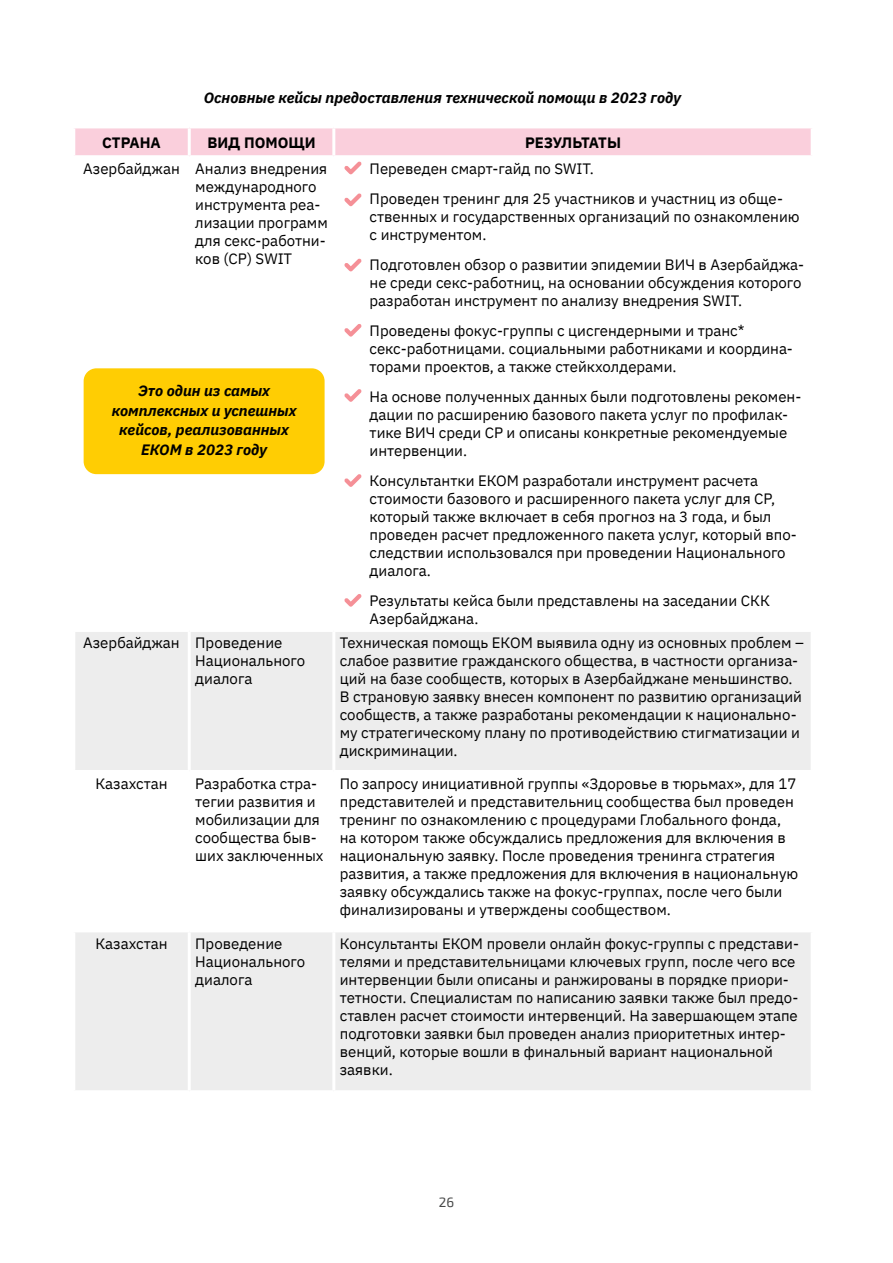
<style>
.page{position:relative;width:893px;height:1263px;background:#fff}
.page>*{position:absolute;margin:0;border:0;box-sizing:border-box;transform-origin:0 0}
.t1{font:15px/18px "IBM Plex Sans";color:#000}
.t2{font:italic 700 15px/19.5px "IBM Plex Sans";color:#000;text-align:center}
.t3{font:700 15px "IBM Plex Sans";color:#000}
.t4{font:13.5px "Exo 2";color:#474848}
</style>
<div class="page">
<svg style="left:75px;top:632px;width:736px;height:458px;fill:#ededed"></svg>
<hr style="left:188px;top:632px;width:3px;height:138px;background:#fff">
<hr style="left:332px;top:632px;width:3px;height:138px;background:#fff">
<hr style="left:72px;top:770px;width:117px;height:3px;background:#fff">
<hr style="left:189px;top:770px;width:145px;height:3px;background:#fff">
<hr style="left:188px;top:773px;width:3px;height:156px;background:#fff">
<hr style="left:334px;top:770px;width:480px;height:3px;background:#fff">
<hr style="left:332px;top:773px;width:3px;height:156px;background:#fff">
<hr style="left:72px;top:929px;width:117px;height:3px;background:#fff">
<hr style="left:189px;top:929px;width:145px;height:3px;background:#fff">
<hr style="left:188px;top:932px;width:3px;height:158px;background:#fff">
<hr style="left:334px;top:929px;width:480px;height:3px;background:#fff">
<hr style="left:332px;top:932px;width:3px;height:158px;background:#fff">
<svg style="left:74px;top:128px;width:738px;height:47px"></svg>
<svg style="left:344px;top:193px;width:18px;height:14px"></svg>
<svg style="left:344px;top:258px;width:18px;height:14px"></svg>
<svg style="left:344px;top:324px;width:18px;height:13px"></svg>
<svg style="left:344px;top:389px;width:18px;height:13px"></svg>
<svg style="left:344px;top:474px;width:18px;height:13px"></svg>
<svg style="left:344px;top:594px;width:18px;height:13px"></svg>
<div style="left:84px;top:368px;width:241px;height:106px;background:#ffcd03;border-radius:13px"></div>
<p class="t2" style="left:204px;top:87px;width:479px">Основные кейсы предоставления технической помощи в 2023 году</p>
<p class="t3" style="left:102px;top:130px;width:60px">СТРАНА</p>
<p class="t3" style="left:207px;top:130px;width:110px">ВИД ПОМОЩИ</p>
<p class="t3" style="left:525px;top:130px;width:97px">РЕЗУЛЬТАТЫ</p>
<p class="t1" style="left:195px;top:159px;width:134px;text-indent:-112px">Азербайджан Анализ внедрения международного инструмента реа&shy;лизации программ для секс-работни&shy;ков (СР) SWIT</p>
<p class="t1" style="left:370px;top:153px;width:415px;line-height:30px">Переведен смарт-гайд по SWIT.<br>Проведен тренинг для 25 участников и участниц из обще-</p>
<p class="t1" style="left:370px;top:207px;width:432px">ственных и государственных организаций по ознакомлению с инструментом.</p>
<p class="t1" style="left:370px;top:255px;width:436px">Подготовлен обзор о развитии эпидемии ВИЧ в Азербайджа&shy;не среди секс-работниц, на основании обсуждения которого разработан инструмент по анализу внедрения SWIT.</p>
<p class="t1" style="left:370px;top:321px;width:425px">Проведены фокус-группы с цисгендерными и транс* секс-работницами. социальными работниками и координа&shy;торами проектов, а также стейкхолдерами.</p>
<p class="t1" style="left:370px;top:387px;width:433px">На основе полученных данных были подготовлены рекомен&shy;дации по расширению базового пакета услуг по профилак&shy;тике ВИЧ среди СР и описаны конкретные рекомендуемые интервенции.</p>
<p class="t1" style="left:370px;top:471px;width:429px">Консультантки ЕКОМ разработали инструмент расчета стоимости базового и расширенного пакета услуг для СР, который также включает в себя прогноз на 3 года, и был проведен расчет предложенного пакета услуг, который впо&shy;следствии использовался при проведении Национального диалога.</p>
<p class="t1" style="left:370px;top:591px;width:402px">Результаты кейса были представлены на заседании СКК<br>Азербайджана.</p>
<p class="t2" style="left:112px;top:380px;width:186px">Это один из самых комплексных и успешных кейсов, реализованных<br>ЕКОМ в 2023 году</p>
<p class="t1" style="left:195px;top:633px;width:111px;text-indent:-112px">Азербайджан Проведение<br>Национального диалога</p>
<p class="t1" style="left:340px;top:633px;width:466px">Техническая помощь ЕКОМ выявила одну из основных проблем – слабое развитие гражданского общества, в частности организа&shy;ций на базе сообществ, которых в Азербайджане меньшинство.<br>В страновую заявку внесен компонент по развитию организаций сообществ, а также разработаны рекомендации к национально&shy;му стратегическому плану по противодействию стигматизации и дискриминации.</p>
<p class="t1" style="left:95px;top:773px;width:74px">Казахстан</p>
<p class="t1" style="left:195px;top:773px;width:130px">Разработка стра&shy;тегии развития и мобилизации для сообщества быв&shy;ших заключенных</p>
<p class="t1" style="left:340px;top:773px;width:460px">По запросу инициативной группы «Здоровье в тюрьмах», для 17 представителей и представительниц сообщества был проведен тренинг по ознакомлению с процедурами Глобального фонда, на котором также обсуждались предложения для включения в национальную заявку. После проведения тренинга стратегия развития, а также предложения для включения в национальную заявку обсуждались также на фокус-группах, после чего были финализированы и утверждены сообществом.</p>
<p class="t1" style="left:95px;top:933px;width:74px">Казахстан</p>
<p class="t1" style="left:195px;top:933px;width:111px">Проведение<br>Национального диалога</p>
<p class="t1" style="left:340px;top:933px;width:461px">Консультанты ЕКОМ провели онлайн фокус-группы с представи&shy;телями и представительницами ключевых групп, после чего все интервенции были описаны и ранжированы в порядке приори&shy;тетности. Специалистам по написанию заявки также был предо&shy;ставлен расчет стоимости интервенций. На завершающем этапе подготовки заявки был проведен анализ приоритетных интер&shy;венций, которые вошли в финальный вариант национальной заявки.</p>
<p class="t4" style="left:439px;top:1194px;width:17px">26</p>
</div>
